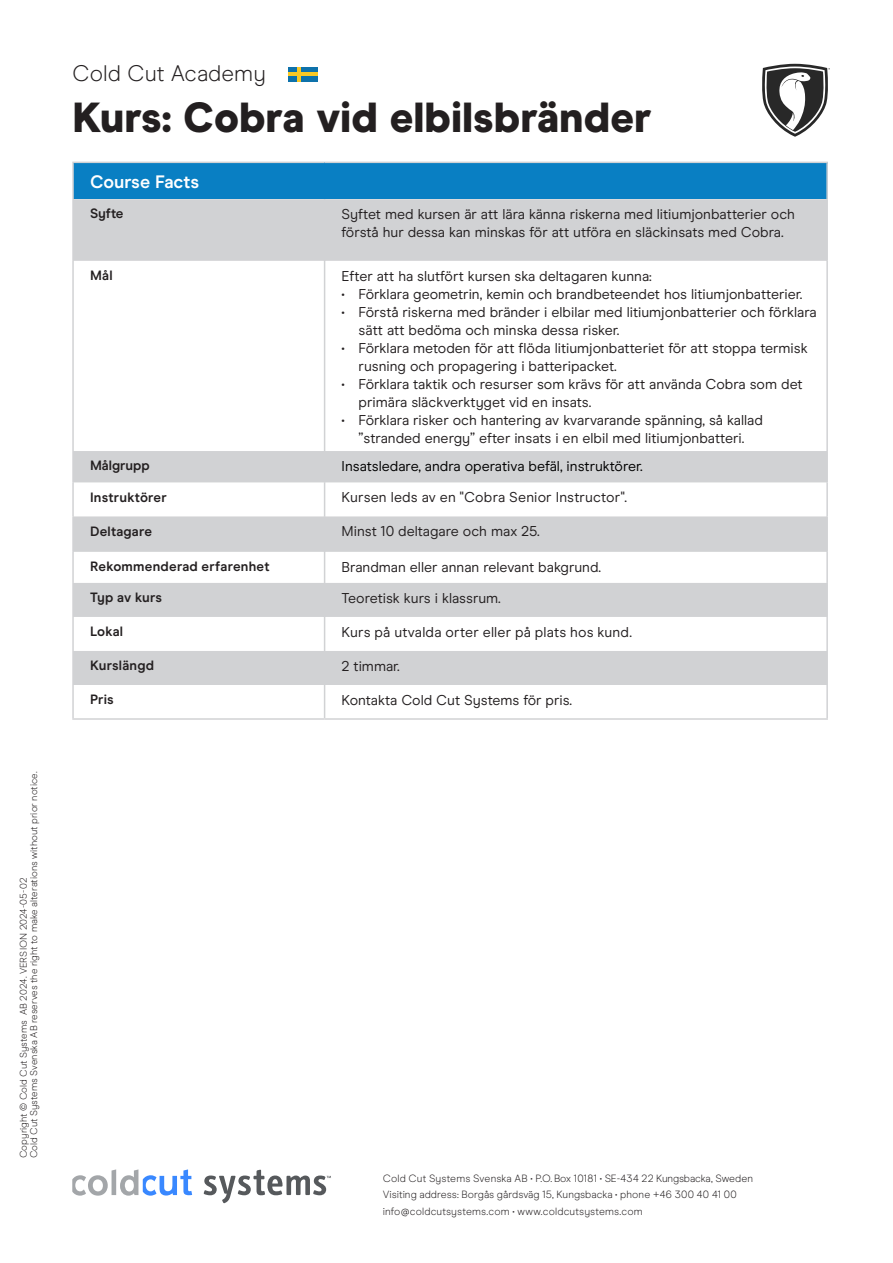
<style>
.page{position:relative;width:893px;height:1263px;background:#fff}
.page>*{position:absolute;margin:0;border:0;box-sizing:border-box;transform-origin:0 0}
.Rubrik_1{font:900 42px "Modern Era";color:#231f20}
.Rubrik_1_B{font:300 22.5px "Modern Era";color:#231f20}
.Tabell_Rubrik{font:700 18px "Modern Era";color:#fff}
.Tabell_text{font:14.25px/18px "Modern Era";color:#231f20}
.Produktblad_Brödtext{font:14.25px "Modern Era";color:#000}
.Produktblad_Brödtext-2{font:14.25px "Modern Era";color:#231f20}
.Tabell_text-2{font:700 13.5px "Modern Era";letter-spacing:.015em;color:#231f20}
.t1{font:300 10.5px "Modern Era";letter-spacing:.005em;color:#231f20}
.Copyright_text{font:300 9.75px "Modern Era";letter-spacing:.005em;color:#231f20}
</style>
<div class="page">
<svg style="left:72px;top:1169px;width:120px;height:26px"></svg>
<svg style="left:204px;top:1169px;width:127px;height:34px"></svg>
<svg style="left:762px;top:64px;width:68px;height:72px"></svg>
<div style="left:288px;top:67px;width:30px;height:14px;background:#0e72ab"></div>
<hr style="left:297px;top:67px;width:4px;height:14px;background:#fac925">
<hr style="left:288px;top:72px;width:30px;height:4px;background:#fac925">
<div style="left:73px;top:162px;width:754px;height:37px;background:#097fc3"></div>
<svg style="left:74px;top:199px;width:752px;height:486px"></svg>
<hr style="left:826px;top:163px;width:2px;height:36px;background:#d1d2d4">
<hr style="left:324px;top:199px;width:1px;height:62px;background:#d1d2d4">
<hr style="left:826px;top:199px;width:2px;height:62px;background:#d1d2d4">
<hr style="left:324px;top:261px;width:1px;height:190px;background:#d1d2d4">
<hr style="left:826px;top:261px;width:2px;height:190px;background:#d1d2d4">
<hr style="left:324px;top:451px;width:1px;height:31px;background:#d1d2d4">
<hr style="left:826px;top:451px;width:2px;height:31px;background:#d1d2d4">
<hr style="left:324px;top:482px;width:1px;height:34px;background:#d1d2d4">
<hr style="left:826px;top:482px;width:2px;height:34px;background:#d1d2d4">
<hr style="left:324px;top:516px;width:1px;height:36px;background:#d1d2d4">
<hr style="left:826px;top:516px;width:2px;height:36px;background:#d1d2d4">
<hr style="left:324px;top:552px;width:1px;height:31px;background:#d1d2d4">
<hr style="left:826px;top:552px;width:2px;height:31px;background:#d1d2d4">
<hr style="left:324px;top:583px;width:1px;height:34px;background:#d1d2d4">
<hr style="left:826px;top:583px;width:2px;height:34px;background:#d1d2d4">
<hr style="left:324px;top:617px;width:1px;height:34px;background:#d1d2d4">
<hr style="left:826px;top:617px;width:2px;height:34px;background:#d1d2d4">
<hr style="left:324px;top:651px;width:1px;height:34px;background:#d1d2d4">
<hr style="left:826px;top:651px;width:2px;height:34px;background:#d1d2d4">
<hr style="left:324px;top:685px;width:1px;height:33px;background:#d1d2d4">
<hr style="left:72px;top:199px;width:2px;height:62px;background:#d1d2d4">
<hr style="left:72px;top:261px;width:2px;height:190px;background:#d1d2d4">
<hr style="left:72px;top:451px;width:2px;height:31px;background:#d1d2d4">
<hr style="left:72px;top:482px;width:2px;height:34px;background:#d1d2d4">
<hr style="left:72px;top:516px;width:2px;height:36px;background:#d1d2d4">
<hr style="left:72px;top:552px;width:2px;height:31px;background:#d1d2d4">
<hr style="left:72px;top:583px;width:2px;height:34px;background:#d1d2d4">
<hr style="left:72px;top:617px;width:2px;height:34px;background:#d1d2d4">
<hr style="left:72px;top:651px;width:2px;height:34px;background:#d1d2d4">
<hr style="left:72px;top:162px;width:253px;height:1px;background:#d1d2d4">
<hr style="left:72px;top:163px;width:2px;height:36px;background:#d1d2d4">
<hr style="left:325px;top:162px;width:503px;height:1px;background:#d1d2d4">
<hr style="left:72px;top:685px;width:2px;height:33px;background:#d1d2d4">
<hr style="left:826px;top:685px;width:2px;height:33px;background:#d1d2d4">
<hr style="left:72px;top:718px;width:253px;height:2px;background:#d1d2d4">
<hr style="left:325px;top:718px;width:503px;height:2px;background:#d1d2d4">
<p class="Copyright_text" style="left:28px;top:1158px;width:388px;rotate:-90deg">Cold Cut Systems Svenska AB reserves the right to make alterations without prior notice.</p>
<p class="Copyright_text" style="left:18px;top:1158px;width:282px;rotate:-90deg">Copyright © Cold Cut Systems AB 2024. VERSION 2024-05-02</p>
<p class="Rubrik_1_B" style="left:72px;top:61px;width:195px">Cold Cut Academy</p>
<p class="Rubrik_1" style="left:72px;top:92px;width:581px">Kurs: Cobra vid elbilsbränder</p>
<p class="Tabell_Rubrik" style="left:90px;top:171px;width:111px">Course Facts</p>
<p class="Tabell_text-2" style="left:90px;top:206px;width:35px">Syfte</p>
<p class="Tabell_text" style="left:342px;top:205px;width:455px">Syftet med kursen är att lära känna riskerna med litiumjonbatterier och förstå hur dessa kan minskas för att utföra en släckinsats med Cobra.</p>
<p class="Tabell_text-2" style="left:90px;top:267px;width:24px">Mål</p>
<p class="Produktblad_Brödtext-2" style="left:342px;top:267px;width:312px">Efter att ha slutfört kursen ska deltagaren kunna:</p>
<p class="Tabell_text" style="left:342px;top:285px;width:462px">• Förklara geometrin, kemin och brandbeteendet hos litiumjonbatterier.</p>
<p class="Tabell_text" style="left:359px;top:303px;width:460px;text-indent:-17px">• Förstå riskerna med bränder i elbilar med litiumjonbatterier och förklara sätt att bedöma och minska dessa risker.</p>
<p class="Tabell_text" style="left:359px;top:339px;width:451px;text-indent:-17px">• Förklara metoden för att flöda litiumjonbatteriet för att stoppa termisk rusning och propagering i batteripacket.</p>
<p class="Tabell_text" style="left:359px;top:375px;width:446px;text-indent:-17px">• Förklara taktik och resurser som krävs för att använda Cobra som det primära släckverktyget vid en insats.</p>
<p class="Tabell_text" style="left:342px;top:411px;width:423px;text-align:center">• Förklara risker och hantering av kvarvarande spänning, så kallad ”stranded energy” efter insats i en elbil med litiumjonbatteri.</p>
<p class="Tabell_text-2" style="left:90px;top:457px;width:61px">Målgrupp</p>
<p class="Produktblad_Brödtext" style="left:342px;top:458px;width:303px">Insatsledare, andra operativa befäl, instruktörer.</p>
<p class="Tabell_text-2" style="left:90px;top:489px;width:78px">Instruktörer</p>
<p class="Tabell_text" style="left:342px;top:488px;width:287px">Kursen leds av en "Cobra Senior Instructor".</p>
<p class="Tabell_text-2" style="left:90px;top:523px;width:63px">Deltagare</p>
<p class="Tabell_text" style="left:342px;top:522px;width:200px">Minst 10 deltagare och max 25.</p>
<p class="Tabell_text-2" style="left:90px;top:558px;width:181px">Rekommenderad erfarenhet</p>
<p class="Tabell_text" style="left:342px;top:558px;width:261px">Brandman eller annan relevant bakgrund.</p>
<p class="Tabell_text-2" style="left:90px;top:589px;width:74px">Typ av kurs</p>
<p class="Tabell_text" style="left:342px;top:589px;width:161px">Teoretisk kurs i klassrum.</p>
<p class="Tabell_text-2" style="left:90px;top:623px;width:35px">Lokal</p>
<p class="Tabell_text" style="left:342px;top:623px;width:292px">Kurs på utvalda orter eller på plats hos kund.</p>
<p class="Tabell_text-2" style="left:90px;top:657px;width:66px">Kurslängd</p>
<p class="Tabell_text" style="left:342px;top:657px;width:60px">2 timmar.</p>
<p class="Tabell_text-2" style="left:90px;top:691px;width:25px">Pris</p>
<p class="Tabell_text" style="left:342px;top:691px;width:232px">Kontakta Cold Cut Systems för pris.</p>
<p class="t1" style="left:383px;top:1172px;width:372px">Cold Cut Systems Svenska AB • P.O. Box 10181 • SE-434 22 Kungsbacka, Sweden</p>
<p class="t1" style="left:383px;top:1189px;width:356px">Visiting address: Borgås gårdsväg 15, Kungsbacka • phone +46 300 40 41 00</p>
<p class="t1" style="left:383px;top:1205px;width:261px">info@coldcutsystems.com • www.coldcutsystems.com</p>
</div>
